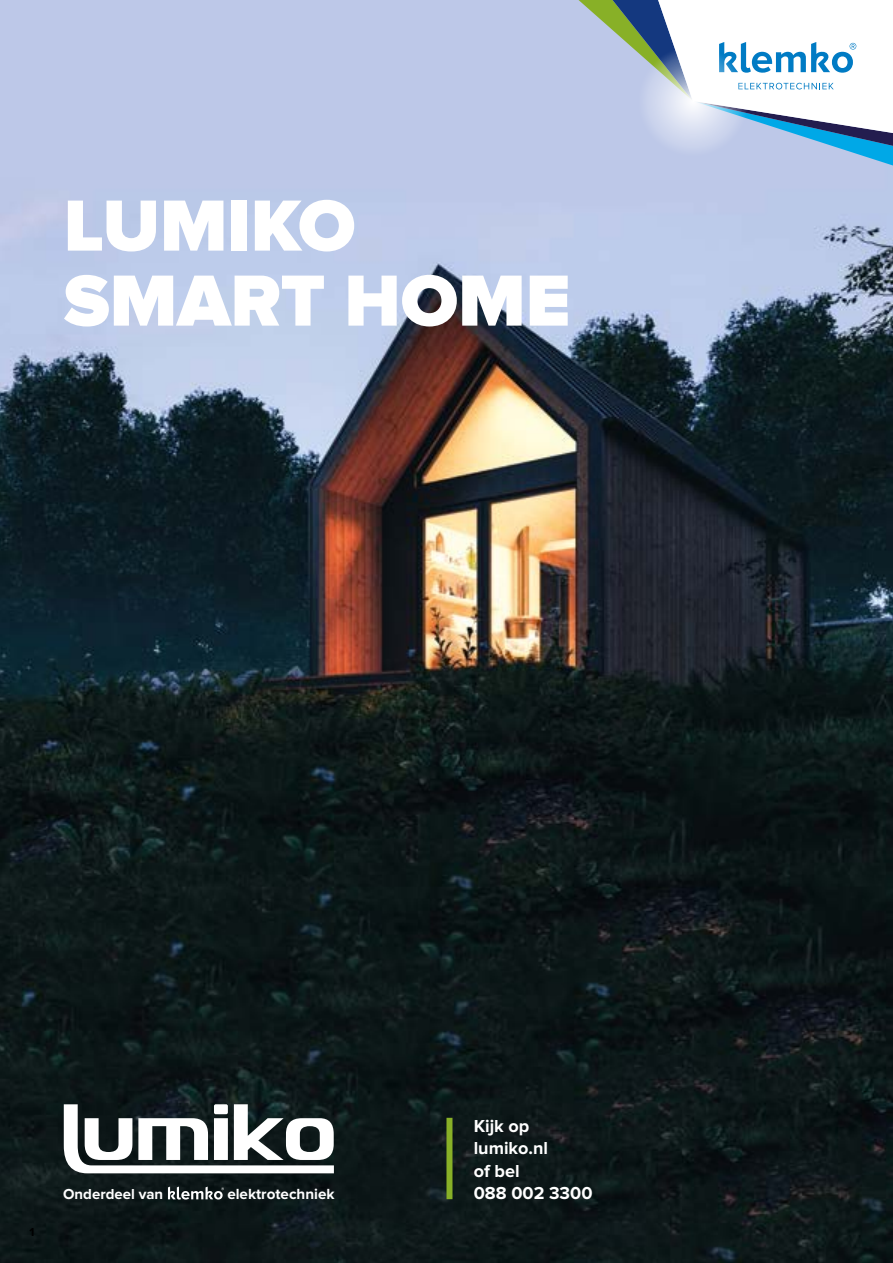
<style>
.page{position:relative;width:893px;height:1263px;background:#fff}
.page>*{position:absolute;margin:0;border:0;box-sizing:border-box;transform-origin:0 0}
.t1{font:900 75px/75px "Proxima Nova";color:#fff}
.t2{font:700 18px/22.5px "Proxima Nova";color:#fff}
.t3{font:700 15.15px "Proxima Nova";color:#fff}
.t4{font:700 15px "Proxima Nova";color:#fff}
.t5{font:700 12px "Proxima Nova";color:#000}
</style>
<div class="page">
<img style="left:0;top:0;width:893px;height:1263px">
<svg style="left:578px;top:0;width:315px;height:165px"></svg>
<svg style="left:630px;top:39px;width:125px;height:124px"></svg>
<div style="left:446px;top:1118px;width:6px;height:81px;background:#88b027"></div>
<svg style="left:64px;top:1104px;width:270px;height:69px"></svg>
<div style="left:214px;top:1104px;width:14px;height:10px;background:#fff;border-radius:2px"></div>
<svg style="left:168px;top:1186px;width:56px;height:13px"></svg>
<h1 class="t1" style="left:64px;top:190px;width:508px">LUMIKO<br>SMART HOME</h1>
<p class="t5" style="left:29px;top:1225px;width:6px">1</p>
<p class="t2" style="left:474px;top:1115px;width:76px">Kijk op lumiko.nl of bel</p>
<p class="t4" style="left:63px;top:1187px;width:101px">Onderdeel van</p>
<p class="t3" style="left:227px;top:1187px;width:109px">elektrotechniek</p>
<p class="t2" style="left:474px;top:1182px;width:120px">088 002 3300</p>
</div>
